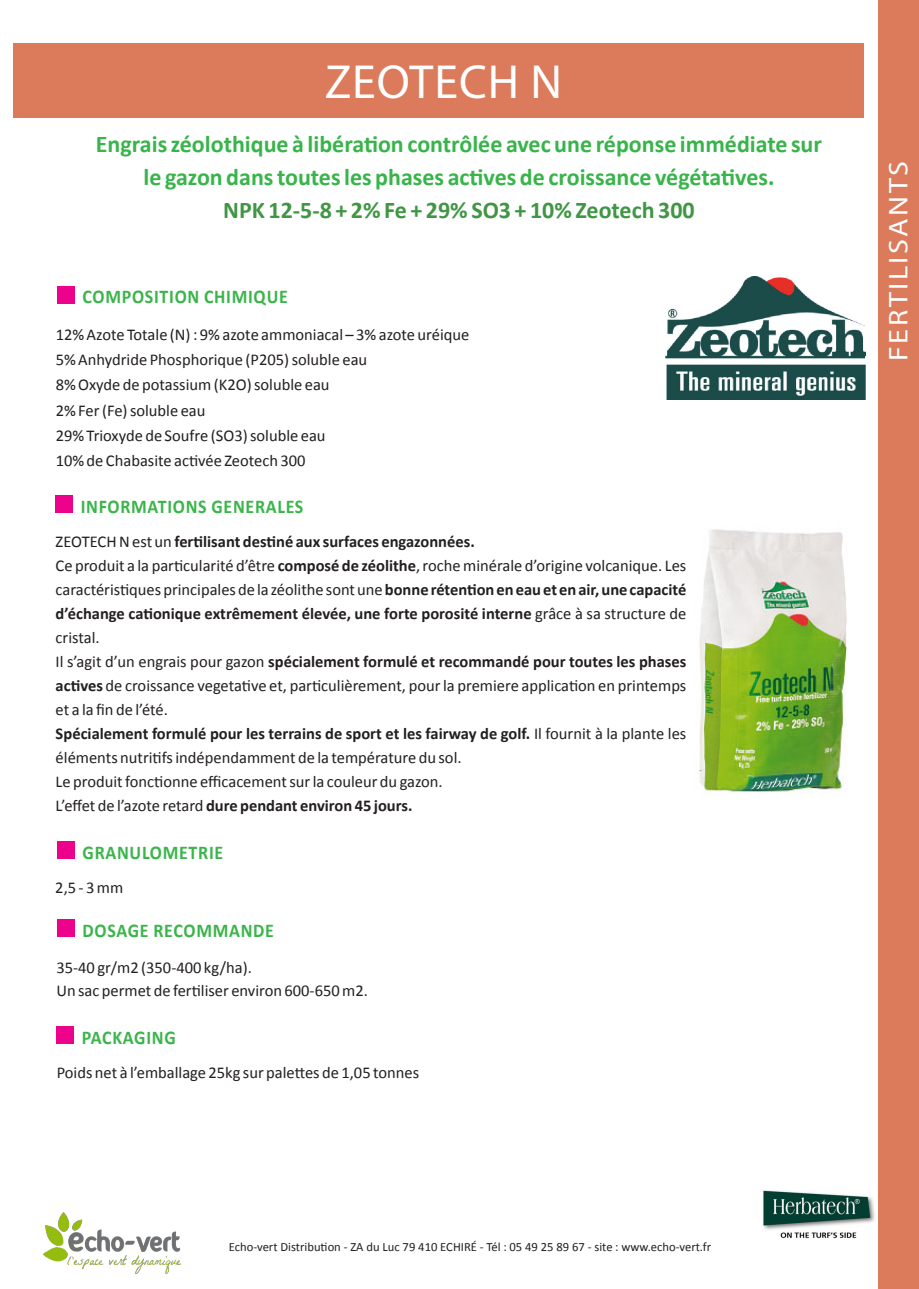
<style>
.page{position:relative;width:919px;height:1289px;background:#fff}
.page>*{position:absolute;margin:0;border:0;box-sizing:border-box;transform-origin:0 0}
._01_grand_titre{font:48px "Myriad Pro";letter-spacing:.02em;color:#fff}
._01_grand_titre-2{font:27px "Myriad Pro";letter-spacing:.08em;color:#fff;scale:1.12 1}
.texte_courant_justif{font:700 24px/33px "Calibri";color:#38b44a;text-align:center}
.texte_courant_justif-2{font:700 24px "Calibri";color:#409644}
.petits_titres{font:700 19.5px "Calibri";letter-spacing:.04em;color:#3ab54a;scale:.92 1}
.texte_courant_justif-3{font:16.5px/24px "Calibri";color:#231f20;text-align:justify}
.texte_courant_justif-4{font:700 16.5px "Calibri";color:#231f20}
.texte_courant_drapea{font:12.6px "Calibri";color:#231f20}
.s1{font-weight:400}
.s2{font-weight:700}
</style>
<div class="page">
<div style="left:13px;top:43px;width:850px;height:75px;background:#db7b5c"></div>
<div style="left:878px;top:0;width:40px;height:1288px;background:#db7b5c"></div>
<img style="left:44px;top:1212px;width:136px;height:60px">
<div style="left:57px;top:286px;width:17px;height:17px;background:#ed028c"></div>
<div style="left:55px;top:495px;width:17px;height:17px;background:#ed028c"></div>
<div style="left:57px;top:842px;width:17px;height:17px;background:#ed028c"></div>
<img style="left:763px;top:1190px;width:112px;height:49px">
<img style="left:665px;top:276px;width:200px;height:123px">
<div style="left:57px;top:919px;width:17px;height:17px;background:#ed028c"></div>
<div style="left:56px;top:1026px;width:17px;height:17px;background:#ed028c"></div>
<img style="left:699px;top:529px;width:148px;height:266px">
<p class="_01_grand_titre" style="left:324px;top:52px;width:239px">ZEOTECH N</p>
<p class="texte_courant_justif" style="left:96px;top:128px;width:727px">Engrais zéolothique à libération contrôlée avec une réponse immédiate sur le gazon dans toutes les phases actives de croissance végétatives.</p>
<p class="texte_courant_justif-2" style="left:223px;top:195px;width:473px">NPK 12-5-8 + 2% Fe + 29% SO3 + 10% Zeotech 300</p>
<p class="petits_titres" style="left:83px;top:284px;width:224px">COMPOSITION CHIMIQUE</p>
<p class="texte_courant_justif-3" style="left:56px;top:322px;width:415px">12% Azote Totale (N) : 9% azote ammoniacal – 3% azote uréique</p>
<p class="texte_courant_justif-3" style="left:56px;top:347px;width:313px">5% Anhydride Phosphorique (P205) soluble eau</p>
<p class="texte_courant_justif-3" style="left:56px;top:373px;width:275px">8% Oxyde de potassium (K2O) soluble eau</p>
<p class="texte_courant_justif-3" style="left:56px;top:398px;width:151px">2% Fer (Fe) soluble eau</p>
<p class="texte_courant_justif-3" style="left:56px;top:423px;width:271px">29% Trioxyde de Soufre (SO3) soluble eau</p>
<p class="texte_courant_justif-3" style="left:56px;top:448px;width:251px">10% de Chabasite activée Zeotech 300</p>
<p class="petits_titres" style="left:81px;top:494px;width:243px">INFORMATIONS GENERALES</p>
<p class="texte_courant_justif-4" style="left:56px;top:531px;width:420px"><span class="s1">ZEOTECH N est un</span> fertilisant destiné aux surfaces engazonnées.</p>
<p class="texte_courant_justif-3" style="left:56px;top:553px;width:632px">Ce produit a la particularité d’être <span class="s2">composé de zéolithe</span>, roche minérale d’origine volcanique. Les caractéristiques principales de la zéolithe sont une <span class="s2">bonne rétention en eau et en air, une capacité d’échange cationique extrêmement élevée, une forte porosité interne</span> grâce à sa structure de cristal.</p>
<p class="texte_courant_justif-3" style="left:56px;top:649px;width:632px">Il s’agit d’un engrais pour gazon <span class="s2">spécialement formulé et recommandé pour toutes les phases actives</span> de croissance vegetative et, particulièrement, pour la premiere application en printemps et a la fin de l’été.</p>
<p class="texte_courant_justif-3" style="left:56px;top:721px;width:632px"><span class="s2">Spécialement formulé pour les terrains de sport et les fairway de golf.</span> Il fournit à la plante les éléments nutritifs indépendamment de la température du sol.</p>
<p class="texte_courant_justif-3" style="left:56px;top:769px;width:388px">Le produit fonctionne efficacement sur la couleur du gazon.</p>
<p class="texte_courant_justif-4" style="left:56px;top:795px;width:358px"><span class="s1">L’effet de l’azote retard</span> dure pendant environ 45 jours.</p>
<p class="petits_titres" style="left:83px;top:840px;width:154px">GRANULOMETRIE</p>
<p class="texte_courant_justif-3" style="left:55px;top:875px;width:69px">2,5 - 3 mm</p>
<p class="petits_titres" style="left:83px;top:917px;width:209px">DOSAGE RECOMMANDE</p>
<p class="texte_courant_justif-3" style="left:56px;top:956px;width:197px">35-40 gr/m2 (350-400 kg/ha).</p>
<p class="texte_courant_justif-3" style="left:56px;top:978px;width:313px">Un sac permet de fertiliser environ 600-650 m2.</p>
<p class="petits_titres" style="left:82px;top:1024px;width:104px">PACKAGING</p>
<p class="texte_courant_justif-3" style="left:57px;top:1060px;width:364px">Poids net à l’emballage 25kg sur palettes de 1,05 tonnes</p>
<p class="texte_courant_drapea" style="left:229px;top:1238px;width:484px">Echo-vert Distribution - ZA du Luc 79 410 ECHIRÉ - Tél : 05 49 25 89 67 - site : www.echo-vert.fr</p>
<p class="_01_grand_titre-2" style="left:881px;top:361px;width:180px;rotate:-90deg">FERTILISANTS</p>
</div>
